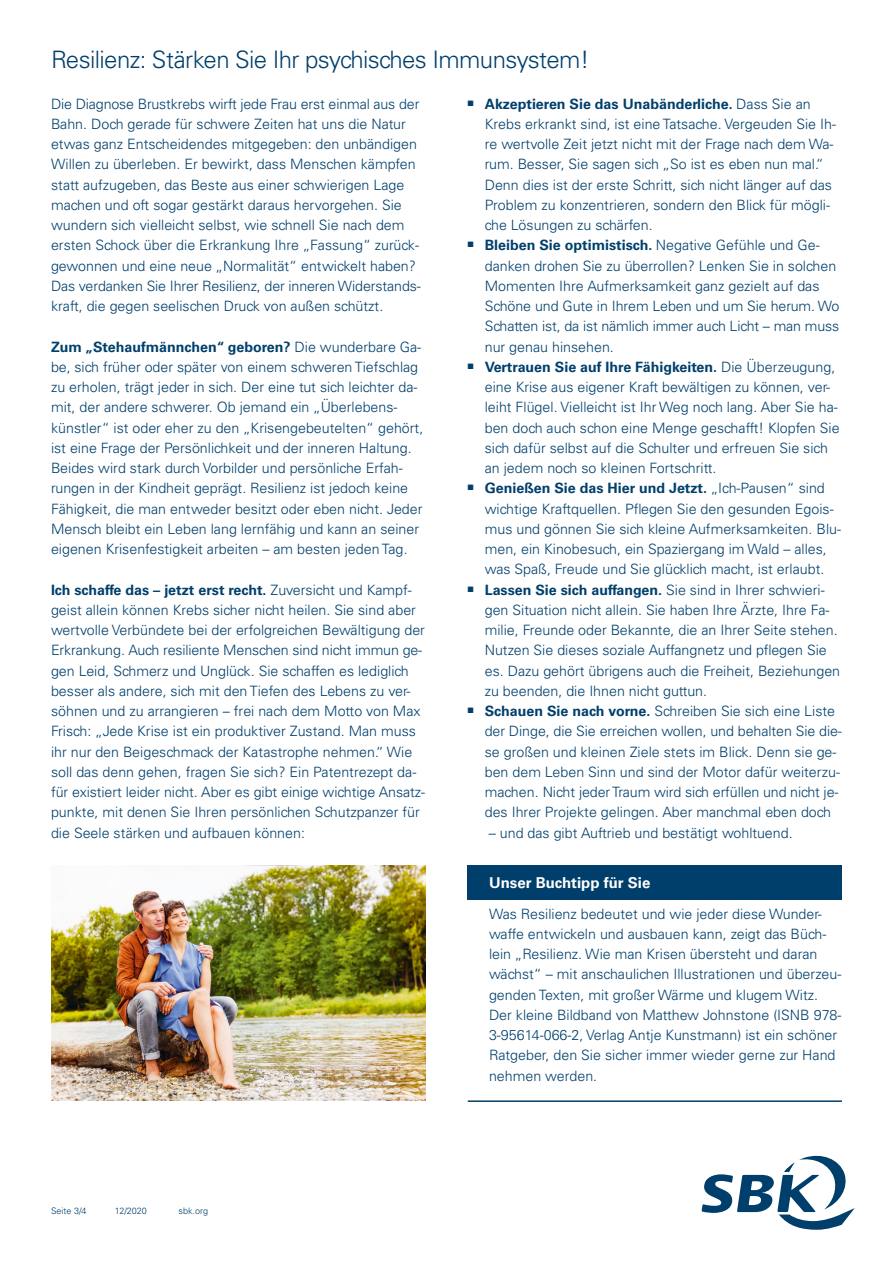
<style>
.page{position:relative;width:893px;height:1263px;background:#fff}
.page>*{position:absolute;margin:0;border:0;box-sizing:border-box;transform-origin:0 0}
.t1{font:300 24px "Univers LT Std";letter-spacing:-.025em;color:#003f6c}
.t2{font:700 15px "Univers LT Std";color:#fff}
.t3{font:300 14.25px/20.2px "Univers LT Std";color:#003f6c}
.t4{font:700 14.25px "Univers LT Std";color:#003f6c}
.t5{font:300 9px "Univers LT Std";color:#003f6c}
.s1{font-weight:700}
.s2{font-weight:300}
</style>
<div class="page">
<img style="left:51px;top:865px;width:374px;height:236px">
<div style="left:468px;top:865px;width:374px;height:34px;background:#003f6c"></div>
<hr style="left:468px;top:1100px;width:374px;height:2px;background:#003f6c">
<svg style="left:701px;top:1155px;width:154px;height:75px"></svg>
<h1 class="t1" style="left:51px;top:45px;width:540px">Resilienz: Stärken Sie Ihr psychisches Immunsystem!</h1>
<p class="t3" style="left:51px;top:93px;width:371px">Die Diagnose Brustkrebs wirft jede Frau erst einmal aus der Bahn. Doch gerade für schwere Zeiten hat uns die Natur etwas ganz Entscheidendes mitgegeben: den unbändigen Willen zu überleben. Er bewirkt, dass Menschen kämpfen statt aufzugeben, das Beste aus einer schwierigen Lage machen und oft sogar gestärkt daraus hervorgehen. Sie wundern sich vielleicht selbst, wie schnell Sie nach dem ersten Schock über die Erkrankung Ihre „Fassung“ zurück&shy;gewonnen und eine neue „Normalität“ entwickelt haben?<br>Das verdanken Sie Ihrer Resilienz, der inneren Widerstands&shy;kraft, die gegen seelischen Druck von außen schützt.</p>
<p class="t3" style="left:51px;top:336px;width:374px"><span class="s1">Zum „Stehaufmännchen“ geboren?</span> Die wunderbare Ga&shy;be, sich früher oder später von einem schweren Tiefschlag zu erholen, trägt jeder in sich. Der eine tut sich leichter da&shy;mit, der andere schwerer. Ob jemand ein „Überlebens&shy;künstler“ ist oder eher zu den „Krisengebeutelten“ gehört, ist eine Frage der Persönlichkeit und der inneren Haltung.<br>Beides wird stark durch Vorbilder und persönliche Erfah&shy;rungen in der Kindheit geprägt. Resilienz ist jedoch keine Fähigkeit, die man entweder besitzt oder eben nicht. Jeder Mensch bleibt ein Leben lang lernfähig und kann an seiner eigenen Krisenfestigkeit arbeiten – am besten jeden Tag.</p>
<p class="t3" style="left:51px;top:579px;width:375px"><span class="s1">Ich schaffe das – jetzt erst recht.</span> Zuversicht und Kampf&shy;geist allein können Krebs sicher nicht heilen. Sie sind aber wertvolle Verbündete bei der erfolgreichen Bewältigung der Erkrankung. Auch resiliente Menschen sind nicht immun ge&shy;gen Leid, Schmerz und Unglück. Sie schaffen es lediglich besser als andere, sich mit den Tiefen des Lebens zu ver&shy;söhnen und zu arrangieren – frei nach dem Motto von Max Frisch: „Jede Krise ist ein produktiver Zustand. Man muss ihr nur den Beigeschmack der Katastrophe nehmen.“ Wie soll das denn gehen, fragen Sie sich? Ein Patentrezept da&shy;für existiert leider nicht. Aber es gibt einige wichtige Ansatz&shy;punkte, mit denen Sie Ihren persönlichen Schutzpanzer für die Seele stärken und aufbauen können:</p>
<p class="t4" style="left:468px;top:95px;width:344px"><sup>Q</sup> Akzeptieren Sie das Unabänderliche. <span class="s2">Dass Sie an</span></p>
<p class="t3" style="left:485px;top:114px;width:353px">Krebs erkrankt sind, ist eine Tatsache. Vergeuden Sie Ih-</p>
<p class="t3" style="left:485px;top:134px;width:350px">re wertvolle Zeit jetzt nicht mit der Frage nach dem Wa-</p>
<p class="t3" style="left:485px;top:154px;width:340px">rum. Besser, Sie sagen sich „So ist es eben nun mal.“</p>
<p class="t3" style="left:485px;top:174px;width:349px">Denn dies ist der erste Schritt, sich nicht länger auf das</p>
<p class="t3" style="left:485px;top:195px;width:347px">Problem zu konzentrieren, sondern den Blick für mögli-</p>
<p class="t3" style="left:485px;top:215px;width:170px">che Lösungen zu schärfen.</p>
<p class="t4" style="left:468px;top:237px;width:353px"><sup>Q</sup> Bleiben Sie optimistisch. <span class="s2">Negative Gefühle und Ge-</span></p>
<p class="t3" style="left:485px;top:255px;width:353px">danken drohen Sie zu überrollen? Lenken Sie in solchen</p>
<p class="t3" style="left:485px;top:276px;width:336px">Momenten Ihre Aufmerksamkeit ganz gezielt auf das</p>
<p class="t3" style="left:485px;top:296px;width:356px">Schöne und Gute in Ihrem Leben und um Sie herum. Wo</p>
<p class="t3" style="left:485px;top:316px;width:356px">Schatten ist, da ist nämlich immer auch Licht – man muss</p>
<p class="t3" style="left:485px;top:336px;width:131px">nur genau hinsehen.</p>
<p class="t4" style="left:468px;top:358px;width:369px"><sup>Q</sup> Vertrauen Sie auf Ihre Fähigkeiten. <span class="s2">Die Überzeugung,</span></p>
<p class="t3" style="left:485px;top:377px;width:347px">eine Krise aus eigener Kraft bewältigen zu können, ver-</p>
<p class="t3" style="left:485px;top:397px;width:354px">leiht Flügel. Vielleicht ist Ihr Weg noch lang. Aber Sie ha-</p>
<p class="t3" style="left:485px;top:417px;width:356px">ben doch auch schon eine Menge geschafft! Klopfen Sie</p>
<p class="t3" style="left:485px;top:438px;width:345px">sich dafür selbst auf die Schulter und erfreuen Sie sich</p>
<p class="t3" style="left:485px;top:458px;width:233px">an jedem noch so kleinen Fortschritt.</p>
<p class="t4" style="left:468px;top:480px;width:359px"><sup>Q</sup> Genießen Sie das Hier und Jetzt. <span class="s2">„Ich-Pausen“ sind</span></p>
<p class="t3" style="left:485px;top:498px;width:350px">wichtige Kraftquellen. Pflegen Sie den gesunden Egois-</p>
<p class="t3" style="left:485px;top:519px;width:358px">mus und gönnen Sie sich kleine Aufmerksamkeiten. Blu-</p>
<p class="t3" style="left:485px;top:539px;width:344px">men, ein Kinobesuch, ein Spaziergang im Wald – alles,</p>
<p class="t3" style="left:485px;top:559px;width:341px">was Spaß, Freude und Sie glücklich macht, ist erlaubt.</p>
<p class="t4" style="left:468px;top:581px;width:358px"><sup>Q</sup> Lassen Sie sich auffangen. <span class="s2">Sie sind in Ihrer schwieri-</span></p>
<p class="t3" style="left:485px;top:600px;width:346px">gen Situation nicht allein. Sie haben Ihre Ärzte, Ihre Fa-</p>
<p class="t3" style="left:485px;top:620px;width:354px">milie, Freunde oder Bekannte, die an Ihrer Seite stehen.</p>
<p class="t3" style="left:485px;top:640px;width:343px">Nutzen Sie dieses soziale Auffangnetz und pflegen Sie</p>
<p class="t3" style="left:485px;top:660px;width:357px">es. Dazu gehört übrigens auch die Freiheit, Beziehungen</p>
<p class="t3" style="left:485px;top:681px;width:224px">zu beenden, die Ihnen nicht guttun.</p>
<p class="t3" style="left:468px;top:701px;width:369px"><sup>Q</sup> <span class="s1">Schauen Sie nach vorne.</span> Schreiben Sie sich eine Liste</p>
<p class="t3" style="left:485px;top:721px;width:359px">der Dinge, die Sie erreichen wollen, und behalten Sie die-</p>
<p class="t3" style="left:485px;top:741px;width:353px">se großen und kleinen Ziele stets im Blick. Denn sie ge-</p>
<p class="t3" style="left:485px;top:762px;width:357px">ben dem Leben Sinn und sind der Motor dafür weiterzu-</p>
<p class="t3" style="left:485px;top:782px;width:355px">machen. Nicht jeder Traum wird sich erfüllen und nicht je-</p>
<p class="t3" style="left:485px;top:802px;width:348px">des Ihrer Projekte gelingen. Aber manchmal eben doch</p>
<p class="t3" style="left:489px;top:822px;width:305px">– und das gibt Auftrieb und bestätigt wohltuend.</p>
<p class="t2" style="left:489px;top:874px;width:163px">Unser Buchtipp für Sie</p>
<p class="t3" style="left:489px;top:903px;width:354px">Was Resilienz bedeutet und wie jeder diese Wunder&shy;waffe entwickeln und ausbauen kann, zeigt das Büch&shy;lein „Resilienz. Wie man Krisen übersteht und daran wächst“ – mit anschaulichen Illustrationen und überzeu&shy;genden Texten, mit großer Wärme und klugem Witz.<br>Der kleine Bildband von Matthew Johnstone (ISNB 978- 3-95614-066-2, Verlag Antje Kunstmann) ist ein schöner Ratgeber, den Sie sicher immer wieder gerne zur Hand nehmen werden.</p>
<p class="t5" style="left:51px;top:1205px;width:37px">Seite 3/4</p>
<p class="t5" style="left:115px;top:1205px;width:34px">12/2020</p>
<p class="t5" style="left:179px;top:1205px;width:31px">sbk.org</p>
</div>
